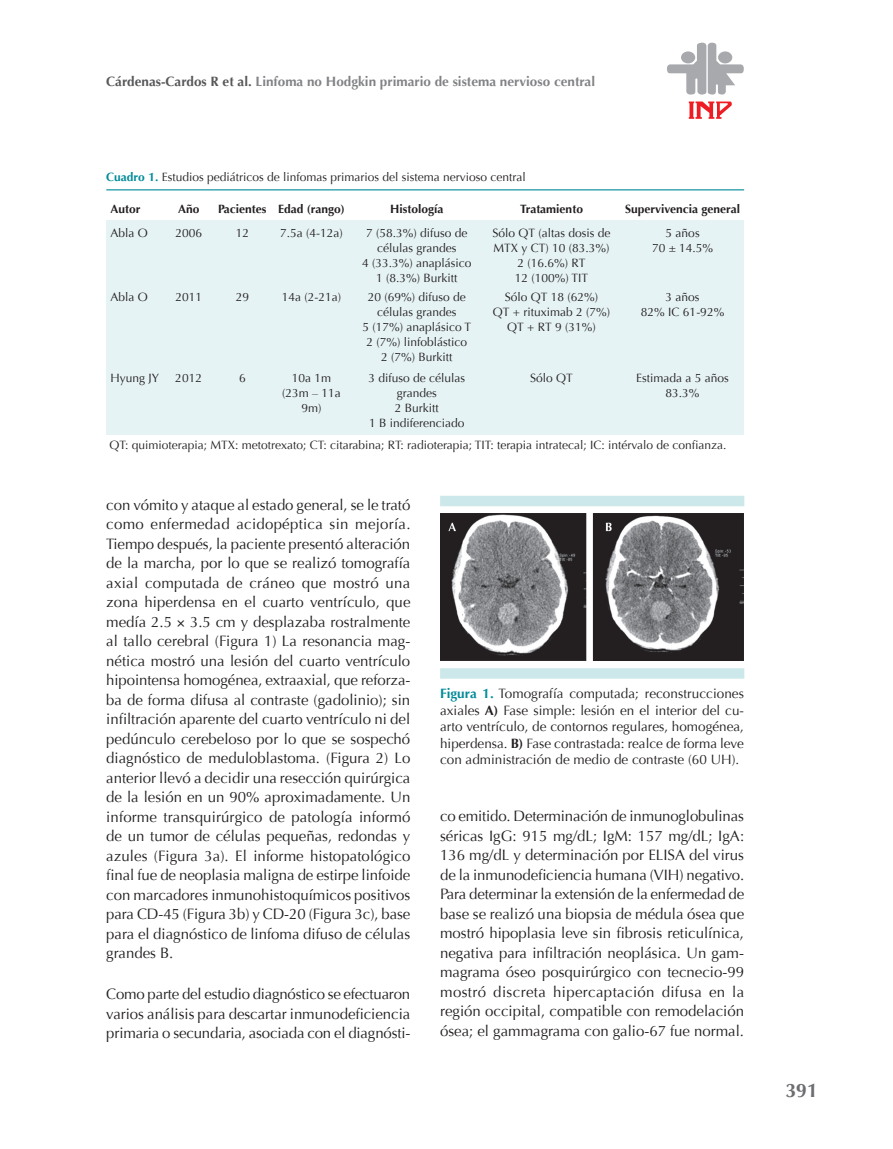
<style>
.page{position:relative;width:893px;height:1149px;background:#fff}
.page>*{position:absolute;margin:0;border:0;box-sizing:border-box;transform-origin:0 0}
.t1{font:700 19.5px "Optima";color:#6c6d70}
.t2{font:15px/19.5px "Optima";color:#231f20;text-align:justify}
.t3{font:13.5px/16.5px "Optima";color:#231f20;text-align:justify}
.t4{font:700 13.5px "Optima";color:#808285}
.t5{font:12px/15px "Optima";color:#231f20;text-align:center}
.t6{font:700 12px "Optima";color:#231f20}
.s1{color:#57585a}
.s2{font-weight:700;color:#008b9a}
.s3{font-weight:700}
</style>
<div class="page">
<svg style="left:689px;top:101px;width:43px;height:18px"></svg>
<svg style="left:667px;top:43px;width:77px;height:52px"></svg>
<div style="left:718px;top:51px;width:14px;height:12px;background:#a8a9ad;border-radius:50%"></div>
<div style="left:440px;top:495px;width:304px;height:11px;background:#cde8eb"></div>
<div style="left:440px;top:668px;width:304px;height:10px;background:#cde8eb"></div>
<div style="left:106px;top:221px;width:638px;height:214px;background:#e6f3f5"></div>
<hr style="left:106px;top:189px;width:638px;height:1px;background:#008b9a">
<img style="left:440px;top:513px;width:304px;height:147px">
<p class="t4" style="left:106px;top:74px;width:490px"><span class="s1">Cárdenas-Cardos R et al.</span> Linfoma no Hodgkin primario de sistema nervioso central</p>
<p class="t5" style="left:106px;top:170px;width:421px"><span class="s2">Cuadro 1.</span> Estudios pediátricos de linfomas primarios del sistema nervioso central</p>
<p class="t6" style="left:111px;top:202px;width:31px">Autor</p>
<p class="t6" style="left:178px;top:202px;width:23px">Año</p>
<p class="t6" style="left:218px;top:202px;width:128px">Pacientes Edad (rango)</p>
<p class="t6" style="left:390px;top:202px;width:55px">Histología</p>
<p class="t6" style="left:520px;top:202px;width:64px">Tratamiento</p>
<p class="t6" style="left:625px;top:202px;width:116px">Supervivencia general</p>
<p class="t5" style="left:111px;top:225px;width:39px">Abla O</p>
<p class="t5" style="left:175px;top:225px;width:28px">2006</p>
<p class="t5" style="left:236px;top:225px;width:15px">12</p>
<p class="t5" style="left:280px;top:225px;width:64px">7.5a (4-12a)</p>
<p class="t5" style="left:362px;top:225px;width:111px">7 (58.3%) difuso de células grandes<br>4 (33.3%) anaplásico<br>1 (8.3%) Burkitt</p>
<p class="t5" style="left:492px;top:225px;width:120px">Sólo QT (altas dosis de<br>MTX y CT) 10 (83.3%)<br>2 (16.6%) RT<br>12 (100%) TIT</p>
<p class="t5" style="left:652px;top:225px;width:63px">5 años<br>70 ± 14.5%</p>
<p class="t5" style="left:111px;top:290px;width:39px">Abla O</p>
<p class="t5" style="left:175px;top:290px;width:28px">2011</p>
<p class="t5" style="left:236px;top:290px;width:15px">29</p>
<p class="t5" style="left:282px;top:290px;width:61px">14a (2-21a)</p>
<p class="t5" style="left:363px;top:290px;width:110px">20 (69%) difuso de células grandes<br>5 (17%) anaplásico T<br>2 (7%) linfoblástico<br>2 (7%) Burkitt</p>
<p class="t5" style="left:493px;top:290px;width:119px">Sólo QT 18 (62%)<br>QT + rituximab 2 (7%)<br>QT + RT 9 (31%)</p>
<p class="t5" style="left:641px;top:290px;width:85px">3 años<br>82% IC 61-92%</p>
<p class="t5" style="left:111px;top:371px;width:50px">Hyung JY</p>
<p class="t5" style="left:175px;top:371px;width:28px">2012</p>
<p class="t5" style="left:239px;top:371px;width:8px">6</p>
<p class="t5" style="left:282px;top:371px;width:60px">10a 1m (23m – 11a<br>9m)</p>
<p class="t5" style="left:368px;top:371px;width:98px">3 difuso de células grandes<br>2 Burkitt<br>1 B indiferenciado</p>
<p class="t5" style="left:530px;top:371px;width:44px">Sólo QT</p>
<p class="t5" style="left:636px;top:371px;width:94px">Estimada a 5 años<br>83.3%</p>
<p class="t5" style="left:110px;top:438px;width:618px">QT: quimioterapia; MTX: metotrexato; CT: citarabina; RT: radioterapia; TIT: terapia intratecal; IC: intérvalo de confianza.</p>
<p class="t2" style="left:106px;top:495px;width:306px">con vómito y ataque al estado general, se le trató como enfermedad acidopéptica sin mejoría.<br>Tiempo después, la paciente presentó alteración de la marcha, por lo que se realizó tomografía axial computada de cráneo que mostró una zona hiperdensa en el cuarto ventrículo, que medía 2.5 3.5 cm y desplazaba rostralmente al tallo cerebral (Figura 1) La resonancia mag&shy;nética mostró una lesión del cuarto ventrículo hipointensa homogénea, extraaxial, que reforza&shy;ba de forma difusa al contraste (gadolinio); sin infiltración aparente del cuarto ventrículo ni del pedúnculo cerebeloso por lo que se sospechó diagnóstico de meduloblastoma. (Figura 2) Lo anterior llevó a decidir una resección quirúrgica de la lesión en un 90% aproximadamente. Un informe transquirúrgico de patología informó de un tumor de células pequeñas, redondas y azules (Figura 3a). El informe histopatológico final fue de neoplasia maligna de estirpe linfoide con marcadores inmunohistoquímicos positivos para CD-45 (Figura 3b) y CD-20 (Figura 3c), base para el diagnóstico de linfoma difuso de células grandes B.</p>
<p class="t2" style="left:106px;top:984px;width:306px">Como parte del estudio diagnóstico se efectuaron varios análisis para descartar inmunodeficiencia primaria o secundaria, asociada con el diagnósti-</p>
<p class="t3" style="left:440px;top:685px;width:305px"><span class="s2">Figura 1.</span> Tomografía computada; reconstrucciones axiales <span class="s3">A)</span> Fase simple: lesión en el interior del cu&shy;arto ventrículo, de contornos regulares, homogénea, hiperdensa. <span class="s3">B)</span> Fase contrastada: realce de forma leve con administración de medio de contraste (60 UH).</p>
<p class="t2" style="left:440px;top:806px;width:306px">co emitido. Determinación de inmunoglobulinas séricas IgG: 915 mg/dL; IgM: 157 mg/dL; IgA:<br>136 mg/dL y determinación por ELISA del virus de la inmunodeficiencia humana (VIH) negativo.<br>Para determinar la extensión de la enfermedad de base se realizó una biopsia de médula ósea que mostró hipoplasia leve sin fibrosis reticulínica, negativa para infiltración neoplásica. Un gam&shy;magrama óseo posquirúrgico con tecnecio-99 mostró discreta hipercaptación difusa en la región occipital, compatible con remodelación ósea; el gammagrama con galio-67 fue normal.</p>
<h1 class="t1" style="left:785px;top:1079px;width:34px">391</h1>
</div>
